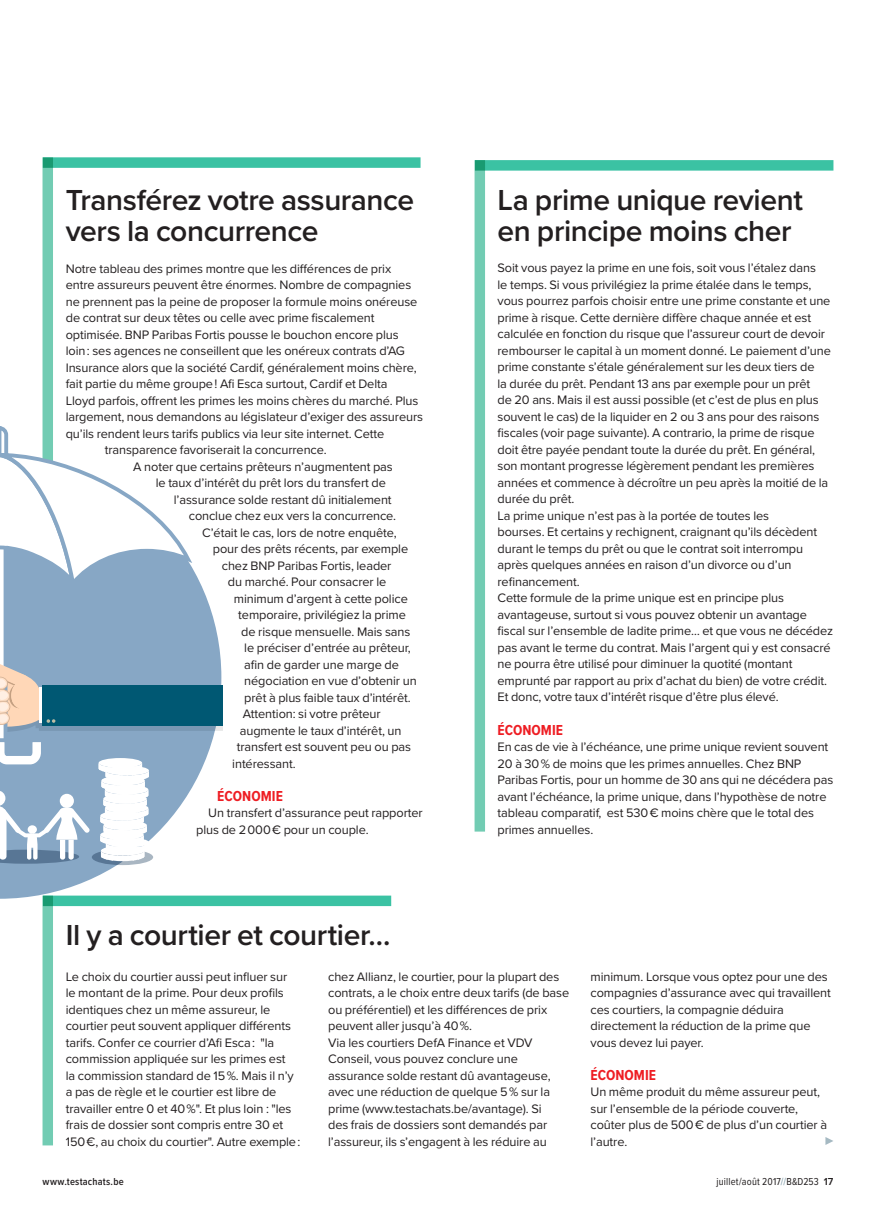
<style>
.page{position:relative;width:893px;height:1212px;background:#fff}
.page>*{position:absolute;margin:0;border:0;box-sizing:border-box;transform-origin:0 0}
.t1{font:600 30px/31.5px "Proxima Nova";letter-spacing:-.015em;color:#231f20}
.t2{font:700 15px "Proxima Nova Cond";letter-spacing:.005em;color:#ee1d23}
.t3{font:12.75px/16.5px "Proxima Nova";letter-spacing:-.01em;color:#231f20}
.t4{font:10.5px "Proxima Nova Cond";letter-spacing:.02em;color:#231f20}
.t5{font:600 10.5px "Proxima Nova Cond";letter-spacing:.02em;color:#231f20}
.s1{color:#7996a3}
.s2{font-family:"Proxima Nova";font-weight:600}
</style>
<div class="page">
<div style="left:43px;top:157px;width:378px;height:11px;background:#3bc2a3"></div>
<div style="left:43px;top:157px;width:10px;height:305px;background:#72ccb3"></div>
<svg style="left:0;top:864px;width:137px;height:35px;fill:#87a7c5"></svg>
<svg style="left:92px;top:849px;width:61px;height:16px"></svg>
<svg style="left:0;top:424px;width:223px;height:440px"></svg>
<div style="left:43px;top:895px;width:348px;height:11px;background:#3bc2a3"></div>
<div style="left:43px;top:895px;width:10px;height:250px;background:#72ccb3"></div>
<div style="left:475px;top:160px;width:358px;height:11px;background:#3bc2a3"></div>
<div style="left:475px;top:160px;width:10px;height:671px;background:#72ccb3"></div>
<svg style="left:825px;top:1137px;width:8px;height:8px"></svg>
<h1 class="t1" style="left:66px;top:183px;width:350px">Transférez votre assurance vers la concurrence</h1>
<p class="t3" style="left:66px;top:260px;width:327px">Notre tableau des primes montre que les différences de prix</p>
<p class="t3" style="left:66px;top:276px;width:347px">entre assureurs peuvent être énormes. Nombre de compagnies</p>
<p class="t3" style="left:66px;top:293px;width:353px">ne prennent pas la peine de proposer la formule moins onéreuse</p>
<p class="t3" style="left:66px;top:309px;width:310px">de contrat sur deux têtes ou celle avec prime fiscalement</p>
<p class="t3" style="left:66px;top:326px;width:334px">optimisée. BNP Paribas Fortis pousse le bouchon encore plus</p>
<p class="t3" style="left:66px;top:342px;width:341px">loin : ses agences ne conseillent que les onéreux contrats d’AG</p>
<p class="t3" style="left:66px;top:359px;width:352px">Insurance alors que la société Cardif, généralement moins chère,</p>
<p class="t3" style="left:66px;top:375px;width:323px">fait partie du même groupe ! Afi Esca surtout, Cardif et Delta</p>
<p class="t3" style="left:66px;top:392px;width:354px">Lloyd parfois, offrent les primes les moins chères du marché. Plus</p>
<p class="t3" style="left:66px;top:408px;width:359px">largement, nous demandons au législateur d’exiger des assureurs</p>
<p class="t3" style="left:66px;top:425px;width:320px">qu’ils rendent leurs tarifs publics via leur site internet. Cette</p>
<p class="t3" style="left:105px;top:441px;width:223px">transparence favoriserait la concurrence.</p>
<p class="t3" style="left:133px;top:458px;width:261px">A noter que certains prêteurs n’augmentent pas</p>
<p class="t3" style="left:156px;top:474px;width:232px">le taux d’intérêt du prêt lors du transfert de</p>
<p class="t3" style="left:174px;top:491px;width:219px">l’assurance solde restant dû initialement</p>
<p class="t3" style="left:189px;top:507px;width:209px">conclue chez eux vers la concurrence.</p>
<p class="t3" style="left:202px;top:524px;width:196px">C’était le cas, lors de notre enquête,</p>
<p class="t3" style="left:213px;top:540px;width:197px">pour des prêts récents, par exemple</p>
<p class="t3" style="left:222px;top:557px;width:171px">chez BNP Paribas Fortis, leader</p>
<p class="t3" style="left:228px;top:573px;width:160px">du marché. Pour consacrer le</p>
<p class="t3" style="left:234px;top:590px;width:176px">minimum d’argent à cette police</p>
<p class="t3" style="left:238px;top:606px;width:169px">temporaire, privilégiez la prime</p>
<p class="t3" style="left:241px;top:623px;width:171px">de risque mensuelle. Mais sans</p>
<p class="t3" style="left:244px;top:639px;width:168px">le préciser d’entrée au prêteur,</p>
<p class="t3" style="left:244px;top:656px;width:156px">afin de garder une marge de</p>
<p class="t3" style="left:244px;top:672px;width:174px">négociation en vue d’obtenir un</p>
<p class="t3" style="left:244px;top:689px;width:168px">prêt à plus faible taux d’intérêt.</p>
<p class="t3" style="left:243px;top:705px;width:139px">Attention: si votre prêteur</p>
<p class="t3" style="left:240px;top:722px;width:163px">augmente le taux d’intérêt, un</p>
<p class="t3" style="left:237px;top:738px;width:176px">transfert est souvent peu ou pas</p>
<p class="t3" style="left:232px;top:755px;width:65px">intéressant.</p>
<p class="t2" style="left:217px;top:785px;width:67px">ÉCONOMIE</p>
<p class="t3" style="left:196px;top:804px;width:228px;text-indent:12px">Un transfert d’assurance peut rapporter plus de 2 000 € pour un couple.</p>
<h1 class="t1" style="left:66px;top:918px;width:326px">Il y a courtier et courtier…</h1>
<h1 class="t1" style="left:497px;top:183px;width:307px">La prime unique revient en principe moins cher</h1>
<p class="t3" style="left:497px;top:259px;width:337px">Soit vous payez la prime en une fois, soit vous l’étalez dans<br>le temps. Si vous privilégiez la prime étalée dans le temps, vous pourrez parfois choisir entre une prime constante et une prime à risque. Cette dernière diffère chaque année et est calculée en fonction du risque que l’assureur court de devoir rembourser le capital à un moment donné. Le paiement d’une prime constante s’étale généralement sur les deux tiers de<br>la durée du prêt. Pendant 13 ans par exemple pour un prêt<br>de 20 ans. Mais il est aussi possible (et c’est de plus en plus souvent le cas) de la liquider en 2 ou 3 ans pour des raisons fiscales (voir page suivante). A contrario, la prime de risque doit être payée pendant toute la durée du prêt. En général, son montant progresse légèrement pendant les premières années et commence à décroître un peu après la moitié de la durée du prêt.<br>La prime unique n’est pas à la portée de toutes les<br>bourses. Et certains y rechignent, craignant qu’ils décèdent durant le temps du prêt ou que le contrat soit interrompu après quelques années en raison d’un divorce ou d’un refinancement.<br>Cette formule de la prime unique est en principe plus avantageuse, surtout si vous pouvez obtenir un avantage fiscal sur l’ensemble de ladite prime… et que vous ne décédez pas avant le terme du contrat. Mais l’argent qui y est consacré ne pourra être utilisé pour diminuer la quotité (montant emprunté par rapport au prix d’achat du bien) de votre crédit.<br>Et donc, votre taux d’intérêt risque d’être plus élevé.</p>
<p class="t2" style="left:497px;top:718px;width:67px">ÉCONOMIE</p>
<p class="t3" style="left:497px;top:738px;width:337px">En cas de vie à l’échéance, une prime unique revient souvent 20 à 30 % de moins que les primes annuelles. Chez BNP Paribas Fortis, pour un homme de 30 ans qui ne décédera pas avant l’échéance, la prime unique, dans l’hypothèse de notre tableau comparatif, est 530 € moins chère que le total des primes annuelles.</p>
<p class="t3" style="left:66px;top:968px;width:236px">Le choix du courtier aussi peut influer sur<br>le montant de la prime. Pour deux profils identiques chez un même assureur, le courtier peut souvent appliquer différents tarifs. Confer ce courrier d’Afi Esca : "la commission appliquée sur les primes est<br>la commission standard de 15 %. Mais il n’y a pas de règle et le courtier est libre de travailler entre 0 et 40 %". Et plus loin : "les frais de dossier sont compris entre 30 et 150 €, au choix du courtier". Autre exemple :</p>
<p class="t3" style="left:328px;top:968px;width:243px">chez Allianz, le courtier, pour la plupart des contrats, a le choix entre deux tarifs (de base ou préférentiel) et les différences de prix peuvent aller jusqu’à 40 %.<br>Via les courtiers DefA Finance et VDV Conseil, vous pouvez conclure une assurance solde restant dû avantageuse, avec une réduction de quelque 5 % sur la prime (www.testachats.be/avantage). Si<br>des frais de dossiers sont demandés par l’assureur, ils s’engagent à les réduire au</p>
<p class="t3" style="left:590px;top:968px;width:242px">minimum. Lorsque vous optez pour une des compagnies d’assurance avec qui travaillent ces courtiers, la compagnie déduira directement la réduction de la prime que vous devez lui payer.</p>
<p class="t2" style="left:590px;top:1064px;width:67px">ÉCONOMIE</p>
<p class="t3" style="left:590px;top:1083px;width:238px">Un même produit du même assureur peut, sur l’ensemble de la période couverte, coûter plus de 500 € de plus d’un courtier à l’autre.</p>
<p class="t5" style="left:43px;top:1174px;width:83px">www.testachats.be</p>
<p class="t4" style="left:716px;top:1174px;width:118px">juillet/août 2017<span class="s1">//</span>B&amp;D253 <span class="s2">17</span></p>
</div>
